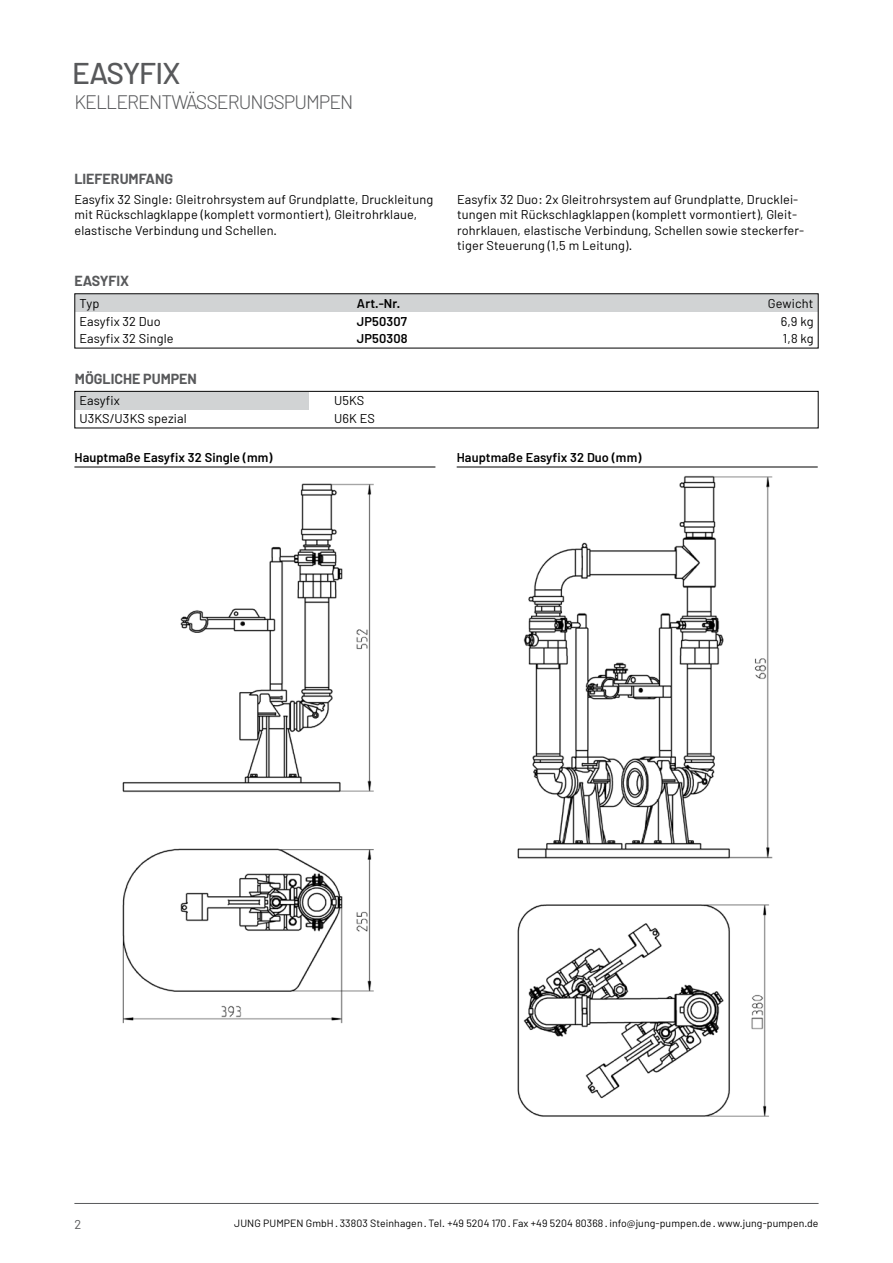
<style>
.page{position:relative;width:893px;height:1263px;background:#fff}
.page>*{position:absolute;margin:0;border:0;box-sizing:border-box;transform-origin:0 0}
.t1{font:500 30px "Barlow";letter-spacing:-.03em;color:#58595b}
.t2{font:300 19.5px "Barlow";letter-spacing:-.05em;color:#58595b}
.t3{font:700 14.25px "Barlow";color:#58595b}
.t4{font:12.75px/15.3px "Barlow";letter-spacing:.01em;color:#000}
.t5{font:600 12.75px "Barlow";letter-spacing:.01em;color:#000}
.t6{font:12.75px "Barlow";color:#58595b}
.t7{font:10.5px "Barlow";letter-spacing:.01em;color:#000}
</style>
<div class="page">
<hr style="left:74px;top:1203px;width:745px;height:1px;background:#58595b">
<div style="left:76px;top:295px;width:741px;height:17px;background:#d1d3d4"></div>
<div style="left:75px;top:392px;width:234px;height:18px;background:#d1d3d4"></div>
<div style="left:74px;top:391px;width:745px;height:37px;border:1px solid #000"></div>
<hr style="left:74px;top:467px;width:361px;height:1px;background:#000">
<img style="left:122px;top:483px;width:252px;height:541px">
<hr style="left:457px;top:467px;width:361px;height:1px;background:#000">
<img style="left:517px;top:475px;width:256px;height:642px">
<h1 class="t1" style="left:72px;top:55px;width:110px">EASYFIX</h1>
<h2 class="t2" style="left:74px;top:90px;width:281px">KELLERENTWÄSSERUNGSPUMPEN</h2>
<p class="t3" style="left:74px;top:170px;width:100px">LIEFERUMFANG</p>
<p class="t4" style="left:74px;top:192px;width:360px">Easyfix 32 Single: Gleitrohrsystem auf Grundplatte, Druckleitung mit Rückschlagklappe (komplett vormontiert), Gleitrohrklaue, elastische Verbindung und Schellen.</p>
<p class="t4" style="left:457px;top:192px;width:349px">Easyfix 32 Duo: 2x Gleitrohrsystem auf Grundplatte, Drucklei&shy;tungen mit Rückschlagklappen (komplett vormontiert), Gleit&shy;rohrklauen, elastische Verbindung, Schellen sowie steckerfer&shy;tiger Steuerung (1,5 m Leitung).</p>
<p class="t3" style="left:74px;top:272px;width:56px">EASYFIX</p>
<p class="t4" style="left:79px;top:295px;width:21px">Typ</p>
<p class="t5" style="left:357px;top:295px;width:45px">Art.-Nr.</p>
<p class="t4" style="left:768px;top:295px;width:47px">Gewicht</p>
<p class="t4" style="left:79px;top:313px;width:83px">Easyfix 32 Duo</p>
<p class="t5" style="left:357px;top:313px;width:52px">JP50307</p>
<p class="t4" style="left:781px;top:313px;width:34px">6,9 kg</p>
<p class="t4" style="left:79px;top:331px;width:96px">Easyfix 32 Single</p>
<p class="t5" style="left:357px;top:331px;width:52px">JP50308</p>
<p class="t4" style="left:783px;top:331px;width:32px">1,8 kg</p>
<p class="t3" style="left:75px;top:370px;width:124px">MÖGLICHE PUMPEN</p>
<p class="t4" style="left:79px;top:391px;width:109px;line-height:17.9px">Easyfix<br>U3KS/U3KS spezial</p>
<p class="t4" style="left:334px;top:391px;width:42px;line-height:17.9px">U5KS<br>U6K ES</p>
<p class="t5" style="left:74px;top:450px;width:200px">Hauptmaße Easyfix 32 Single (mm)</p>
<p class="t5" style="left:457px;top:450px;width:186px">Hauptmaße Easyfix 32 Duo (mm)</p>
<p class="t6" style="left:74px;top:1216px;width:8px">2</p>
<p class="t7" style="left:234px;top:1216px;width:586px">JUNG PUMPEN GmbH · 33803 Steinhagen · Tel. +49 5204 170 · Fax +49 5204 80368 · info@jung-pumpen.de · www.jung-pumpen.de</p>
</div>
